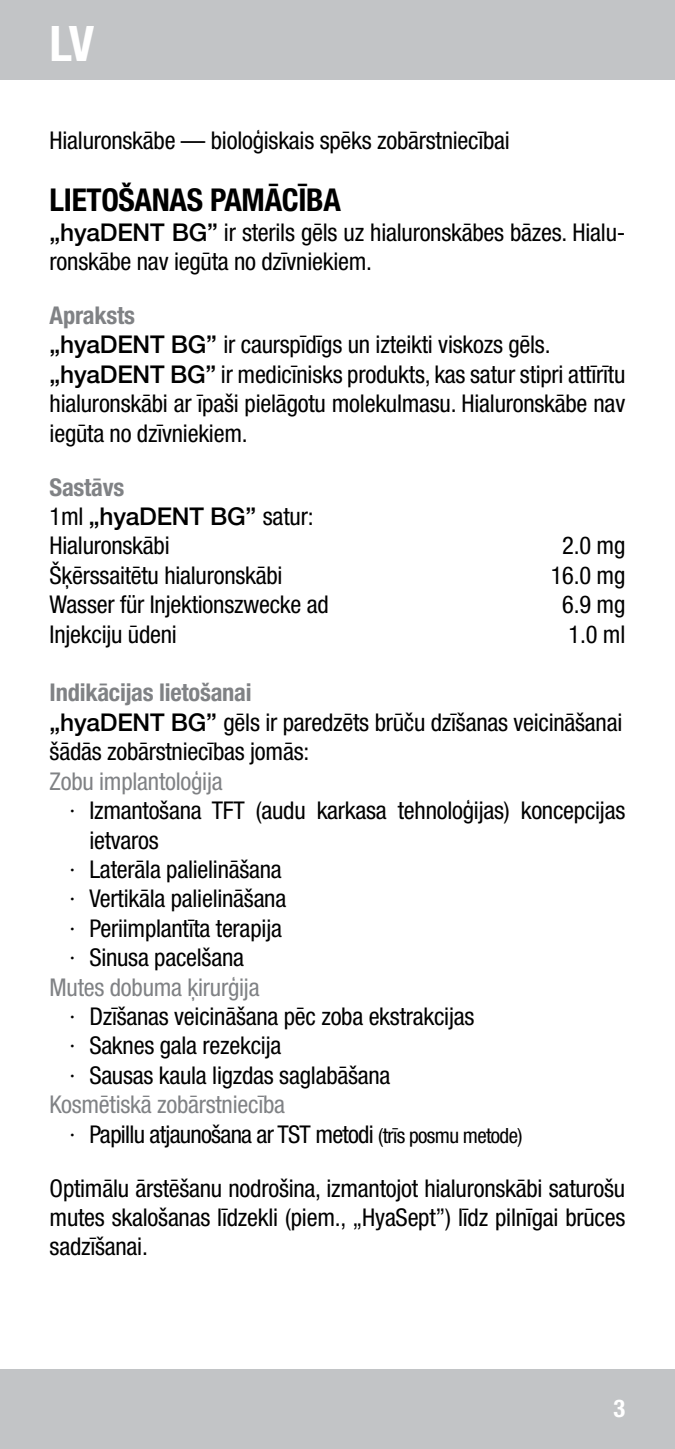
<style>
.page{position:relative;width:675px;height:1449px;background:#fff}
.page>*{position:absolute;margin:0;border:0;box-sizing:border-box;transform-origin:0 0}
.t1{font:700 condensed 49px "Helvetica Neue LT Std";color:#fff}
.t2{font:700 condensed 31.5px "Helvetica Neue LT Pro";letter-spacing:-.01em;color:#000}
.t3{font:condensed 24.5px/29.4px "Helvetica Neue LT Pro";letter-spacing:-.01em;color:#000}
.t4{font:condensed 24.5px "Helvetica Neue LT Pro";letter-spacing:-.01em;color:#808285}
.t5{font:700 condensed 24.5px "Helvetica Neue LT Std";color:#fff}
.s1{font-weight:500;font-stretch:normal}
.s2{font-weight:700;color:#808285}
.s3{color:#808285}
.s4{font-size:21px}
</style>
<div class="page">
<div style="left:0;top:0;width:675px;height:79px;background:#c2c4c6"></div>
<div style="left:0;top:1369px;width:675px;height:80px;background:#c2c4c6"></div>
<h1 class="t1" style="left:50px;top:14px;width:46px">LV</h1>
<p class="t3" style="left:50px;top:125px;width:462px">Hialuronskābe — bioloģiskais spēks zobārstniecībai</p>
<p class="t2" style="left:50px;top:181px;width:293px">LIETOŠANAS PAMĀCĪBA</p>
<p class="t3" style="left:50px;top:217px;width:577px"><span class="s1">„hyaDENT BG”</span> ir sterils gēls uz hialuronskābes bāzes. Hialu&shy;ronskābe nav iegūta no dzīvniekiem.</p>
<p class="t3" style="left:50px;top:300px;width:577px"><span class="s2">Apraksts<br></span><span class="s1">„hyaDENT BG”</span> ir caurspīdīgs un izteikti viskozs gēls. <span class="s1">„hyaDENT BG”</span> ir medicīnisks produkts, kas satur stipri attīrītu hialuronskābi ar īpaši pielāgotu molekulmasu. Hialuronskābe nav iegūta no dzīvniekiem.</p>
<p class="t3" style="left:50px;top:472px;width:265px"><span class="s2">Sastāvs<br></span>1ml <span class="s1">„hyaDENT BG”</span> satur:<br>Hialuronskābi</p>
<p class="t3" style="left:562px;top:531px;width:65px">2.0 mg</p>
<p class="t3" style="left:50px;top:560px;width:234px">Šķērssaitētu hialuronskābi</p>
<p class="t3" style="left:550px;top:560px;width:76px">16.0 mg</p>
<p class="t3" style="left:50px;top:590px;width:281px">Wasser für Injektionszwecke ad</p>
<p class="t3" style="left:562px;top:590px;width:65px">6.9 mg</p>
<p class="t3" style="left:50px;top:619px;width:129px">Injekciju ūdeni</p>
<p class="t3" style="left:568px;top:619px;width:58px">1.0 ml</p>
<p class="t3" style="left:50px;top:678px;width:574px"><span class="s2">Indikācijas lietošanai<br></span><span class="s1">„hyaDENT BG”</span> gēls ir paredzēts brūču dzīšanas veicināšanai šādās zobārstniecības jomās:</p>
<p class="t4" style="left:50px;top:767px;width:174px">Zobu implantoloģija</p>
<p class="t3" style="left:69px;top:795px;width:557px">· Izmantošana TFT (audu karkasa tehnoloģijas) koncepcijas</p>
<p class="t3" style="left:89px;top:825px;width:71px">ietvaros</p>
<p class="t3" style="left:69px;top:854px;width:214px">· Laterāla palielināšana</p>
<p class="t3" style="left:69px;top:884px;width:218px">· Vertikāla palielināšana</p>
<p class="t3" style="left:69px;top:913px;width:214px">· Periimplantīta terapija</p>
<p class="t3" style="left:69px;top:942px;width:176px">· Sinusa pacelšana</p>
<p class="t4" style="left:50px;top:972px;width:211px">Mutes dobuma ķirurģija</p>
<p class="t3" style="left:69px;top:1001px;width:406px">· Dzīšanas veicināšana pēc zoba ekstrakcijas · Saknes gala rezekcija<br>· Sausas kaula ligzdas saglabāšana</p>
<p class="t3" style="left:69px;top:1089px;width:454px;text-indent:-20px"><span class="s3">Kosmētiskā zobārstniecība<br></span>· Papillu atjaunošana ar TST metodi <span class="s4">(trīs posmu metode)</span></p>
<p class="t3" style="left:50px;top:1173px;width:577px;text-align:justify">Optimālu ārstēšanu nodrošina, izmantojot hialuronskābi saturošu mutes skalošanas līdzekli (piem., „HyaSept”) līdz pilnīgai brūces sadzīšanai.</p>
<p class="t5" style="left:613px;top:1393px;width:13px">3</p>
</div>
